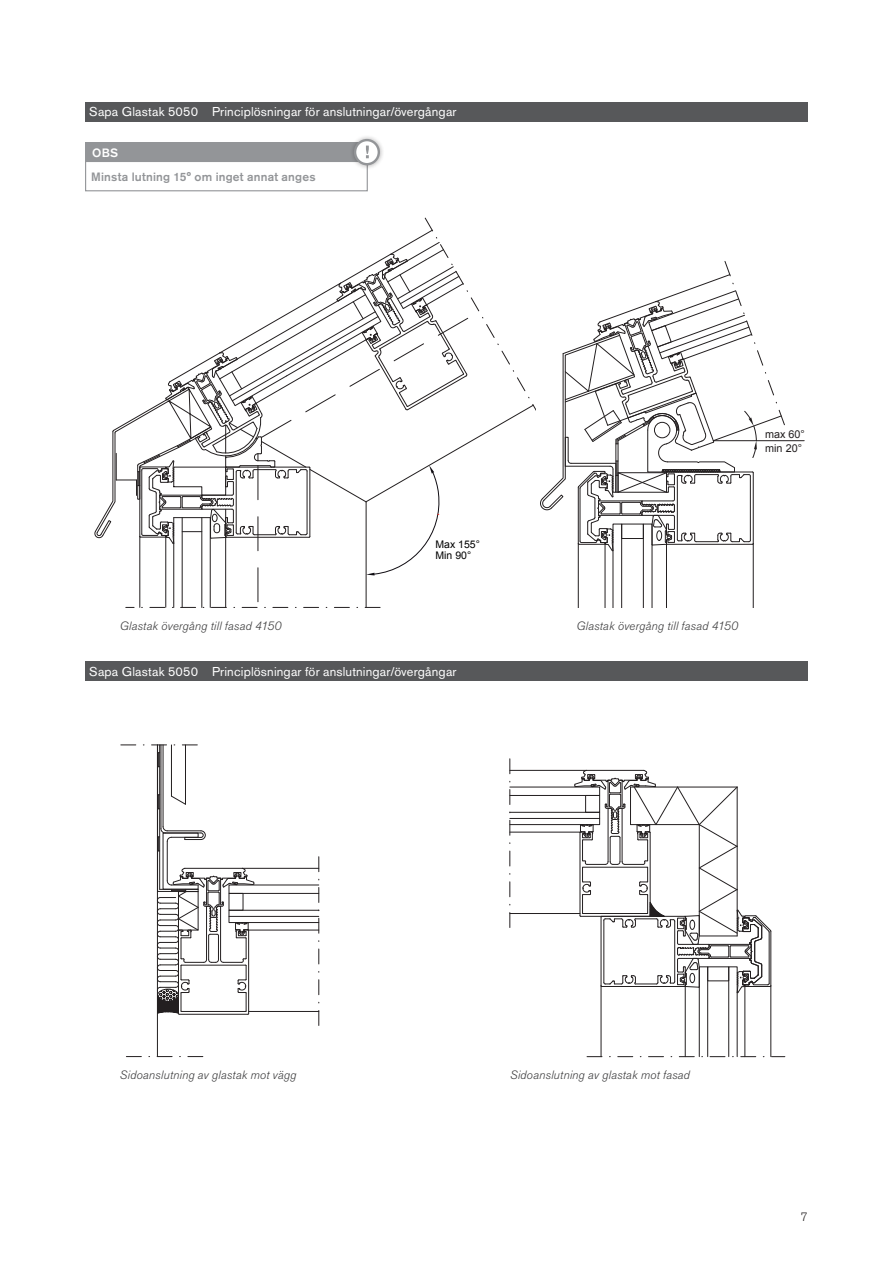
<style>
.page{position:relative;width:893px;height:1263px;background:#fff}
.page>*{position:absolute;margin:0;border:0;box-sizing:border-box;transform-origin:0 0}
.t1{font:12.75px "Akzidenz Grotesk Pro";letter-spacing:.015em;color:#fff}
.t2{font:italic 300 12px "Akzidenz Grotesk Pro";letter-spacing:.01em;color:#3e3e3f}
.t3{font:500 12px "Akzidenz Grotesk Pro";letter-spacing:.015em;color:#939598}
.t4{font:500 12px "Akzidenz Grotesk Pro";color:#fff}
.t5{font:300 12px "Akzidenz Grotesk Pro";color:#231f20}
.t6{font:10.8px/14.1px "Arial";color:#231f20}
.t7{font:10.5px/10.9px "Arial";color:#000}
</style>
<div class="page">
<div style="left:85px;top:102px;width:723px;height:19px;background:#57585a"></div>
<div style="left:85px;top:662px;width:723px;height:19px;background:#57585a"></div>
<hr style="left:157px;top:745px;width:1px;height:311px;background:#231f20">
<hr style="left:185px;top:745px;width:1px;height:59px;background:#231f20">
<hr style="left:171px;top:745px;width:1px;height:51px;background:#231f20">
<hr style="left:159px;top:745px;width:1px;height:144px;background:#231f20">
<hr style="left:163px;top:745px;width:1px;height:82px;background:#231f20">
<hr style="left:161px;top:745px;width:1px;height:84px;background:#231f20">
<svg style="left:171px;top:796px;width:15px;height:9px"></svg>
<svg style="left:158px;top:752px;width:2px;height:15px"></svg>
<svg style="left:158px;top:794px;width:2px;height:15px"></svg>
<div style="left:229px;top:910px;width:90px;height:13px;border:1px solid #231f20"></div>
<div style="left:229px;top:885px;width:90px;height:9px;border:1px solid #231f20"></div>
<hr style="left:229px;top:916px;width:90px;height:1px;background:#231f20">
<svg style="left:157px;top:826px;width:98px;height:189px"></svg>
<svg style="left:121px;top:745px;width:77px;height:1px"></svg>
<svg style="left:126px;top:1056px;width:78px;height:1px"></svg>
<svg style="left:318px;top:856px;width:1px;height:169px"></svg>
<hr style="left:249px;top:1011px;width:70px;height:1px;background:#231f20">
<hr style="left:248px;top:930px;width:71px;height:1px;background:#231f20">
<hr style="left:242px;top:868px;width:77px;height:1px;background:#231f20">
<div style="left:509px;top:812px;width:91px;height:13px;border:1px solid #231f20"></div>
<div style="left:509px;top:787px;width:91px;height:9px;border:1px solid #231f20"></div>
<hr style="left:510px;top:818px;width:90px;height:1px;background:#231f20">
<div style="left:699px;top:966px;width:9px;height:91px;border:1px solid #231f20"></div>
<div style="left:728px;top:966px;width:9px;height:91px;border:1px solid #231f20"></div>
<svg style="left:509px;top:758px;width:1px;height:169px"></svg>
<svg style="left:587px;top:1056px;width:198px;height:1px"></svg>
<hr style="left:510px;top:913px;width:70px;height:1px;background:#231f20">
<hr style="left:510px;top:832px;width:70px;height:1px;background:#231f20">
<hr style="left:510px;top:770px;width:76px;height:1px;background:#231f20">
<hr style="left:601px;top:986px;width:1px;height:71px;background:#231f20">
<hr style="left:685px;top:986px;width:1px;height:71px;background:#231f20">
<hr style="left:745px;top:986px;width:1px;height:71px;background:#231f20">
<hr style="left:770px;top:986px;width:1px;height:71px;background:#231f20">
<svg style="left:574px;top:770px;width:197px;height:223px"></svg>
<svg style="left:94px;top:217px;width:691px;height:391px"></svg>
<hr style="left:713px;top:440px;width:91px;height:1px;background:#231f20">
<div style="left:662px;top:469px;width:58px;height:3px;border:1px solid #231f20"></div>
<div style="left:85px;top:143px;width:285px;height:19px;background:#939598"></div>
<div style="left:85px;top:161px;width:283px;height:30px;border:1px solid #939598"></div>
<div style="left:350px;top:135px;width:34px;height:35px;background:#231f20;opacity:.33"></div>
<div style="left:355px;top:140px;width:24px;height:24px;background:#fff;border-radius:50%"></div>
<div style="left:354px;top:139px;width:26px;height:26px;border:2px solid #939598;border-radius:50%"></div>
<svg style="left:366px;top:146px;width:3px;height:12px"></svg>
<p class="t1" style="left:89px;top:103px;width:369px">Sapa Glastak 5050 Principlösningar för anslutningar/övergångar</p>
<p class="t4" style="left:92px;top:145px;width:28px">OBS</p>
<p class="t3" style="left:91px;top:169px;width:226px">Minsta lutning 15° om inget annat anges</p>
<p class="t6" style="left:765px;top:427px;width:41px">max 60° min 20°</p>
<p class="t7" style="left:436px;top:538px;width:46px">Max 155°<br>Min 90°</p>
<p class="t2" style="left:120px;top:618px;width:163px">Glastak övergång till fasad 4150</p>
<p class="t2" style="left:576px;top:618px;width:163px">Glastak övergång till fasad 4150</p>
<p class="t1" style="left:89px;top:663px;width:369px">Sapa Glastak 5050 Principlösningar för anslutningar/övergångar</p>
<p class="t2" style="left:120px;top:1066px;width:178px">Sidoanslutning av glastak mot vägg</p>
<p class="t2" style="left:510px;top:1066px;width:181px">Sidoanslutning av glastak mot fasad</p>
<p class="t5" style="left:801px;top:1209px;width:8px">7</p>
</div>
